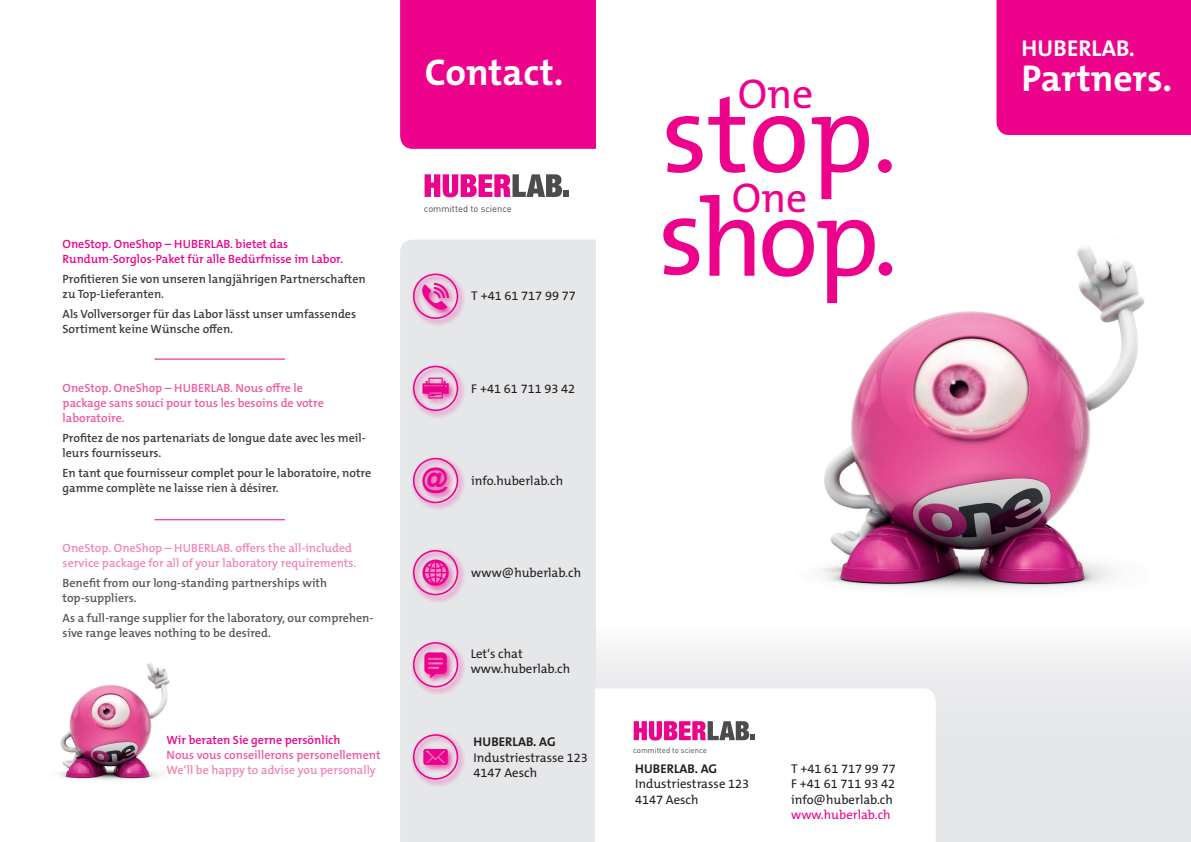
<style>
.page{position:relative;width:1191px;height:842px;background:#fff}
.page>*{position:absolute;margin:0;border:0;box-sizing:border-box;transform-origin:0 0}
.t1{font:110.5px "The Mix B W5 Plain";letter-spacing:-.015em;color:#ed028c}
.t2{font:41.8px "The Mix B W5 Plain";color:#ed028c}
.t3{font:700 37.5px "The Mix B W7";color:#fff}
.t4{font:700 23px "The Mix B W7";letter-spacing:.01em;color:#fff}
.t5{font:12.7px/15.3px "The Mix B W5 Plain";color:#231f20}
.t6{font:700 12.7px "The Mix B W7";letter-spacing:.005em;color:#231f20}
.t7{font:12.7px "The Mix B W5 Plain";color:#ed028c}
.t8{font:600 12px/15px "The Mix B W6";color:#3e3e3f}
.t9{font:600 12px/15px "The Mix B W6";color:#57585a}
.t10{font:600 12px/15px "The Mix B W6";color:#f287b6}
.t11{font:600 12px/15px "The Mix B W6";color:#ef59a1}
.t12{font:600 12px/15px "The Mix B W6";color:#ed028c}
.t13{font:9.3px "DIN";color:#4b4c4d}
.t14{font:7.8px "DIN";color:#4b4c4d}
.s1{font-family:"Arial";font-weight:700;font-size:26.6px;color:#ed028c}
</style>
<div class="page">
<div style="left:400px;top:0;width:195px;height:149px;background:#ed028c"></div>
<svg style="left:424px;top:174px;width:138px;height:23px"></svg>
<div style="left:563px;top:190px;width:6px;height:7px;background:#4b4c4d"></div>
<div style="left:400px;top:240px;width:195px;height:602px;background:#e6e7e9"></div>
<div style="left:410px;top:732px;width:56px;height:56px;background:#ed028c;opacity:.75"></div>
<svg style="left:413px;top:734px;width:45px;height:46px"></svg>
<div style="left:410px;top:363px;width:56px;height:56px;background:#ed028c;opacity:.75"></div>
<svg style="left:413px;top:366px;width:45px;height:45px"></svg>
<div style="left:410px;top:271px;width:56px;height:56px;background:#ed028c;opacity:.75"></div>
<svg style="left:413px;top:274px;width:45px;height:45px"></svg>
<div style="left:410px;top:547px;width:56px;height:56px;background:#ed028c;opacity:.75"></div>
<svg style="left:413px;top:550px;width:45px;height:45px"></svg>
<div style="left:410px;top:639px;width:56px;height:57px;background:#ed028c;opacity:.75"></div>
<svg style="left:413px;top:642px;width:45px;height:45px"></svg>
<div style="left:410px;top:455px;width:56px;height:56px;background:#ed028c;opacity:.75"></div>
<svg style="left:413px;top:458px;width:45px;height:45px"></svg>
<hr style="left:154px;top:359px;width:131px;height:1px;background:#ed028c">
<hr style="left:154px;top:519px;width:131px;height:1px;background:#ed028c">
<img style="left:59px;top:663px;width:110px;height:117px">
<img style="left:821px;top:246px;width:324px;height:344px">
<div style="left:595px;top:626px;width:596px;height:216px;background:#e6e7e9"></div>
<div style="left:595px;top:688px;width:340px;height:154px;background:#fff"></div>
<svg style="left:633px;top:721px;width:122px;height:19px"></svg>
<div style="left:996px;top:0;width:195px;height:135px;background:#ed028c"></div>
<h3 class="t3" style="left:425px;top:48px;width:140px">Contact.</h3>
<p class="t12" style="left:63px;top:237px;width:282px">OneStop. OneShop – HUBERLAB. bietet das<br>Rundum-Sorglos-Paket für alle Bedürfnisse im Labor.</p>
<p class="t8" style="left:63px;top:272px;width:304px">Profitieren Sie von unseren langjährigen Partnerschaften zu Top-Lieferanten.</p>
<p class="t8" style="left:63px;top:307px;width:295px">Als Vollversorger für das Labor lässt unser umfassendes<br>Sortiment keine Wünsche offen.</p>
<p class="t11" style="left:63px;top:380px;width:263px">OneStop. OneShop – HUBERLAB. Nous offre le package sans souci pour tous les besoins de votre laboratoire.</p>
<p class="t8" style="left:63px;top:430px;width:305px">Profitez de nos partenariats de longue date avec les meil&shy;leurs fournisseurs.</p>
<p class="t8" style="left:63px;top:465px;width:310px">En tant que fournisseur complet pour le laboratoire, notre gamme complète ne laisse rien à désirer.</p>
<p class="t10" style="left:63px;top:540px;width:295px">OneStop. OneShop – HUBERLAB. offers the all-included service package for all of your laboratory requirements.</p>
<p class="t9" style="left:63px;top:575px;width:266px">Benefit from our long-standing partnerships with top-suppliers.</p>
<p class="t9" style="left:63px;top:610px;width:312px">As a full-range supplier for the laboratory, our comprehen&shy;sive range leaves nothing to be desired.</p>
<p class="t12" style="left:167px;top:732px;width:175px">Wir beraten Sie gerne persönlich</p>
<p class="t10" style="left:167px;top:763px;width:211px">We‘ll be happy to advise you personally</p>
<p class="t11" style="left:167px;top:747px;width:215px">Nous vous conseillerons personellement</p>
<p class="t13" style="left:424px;top:203px;width:89px">committed to science</p>
<p class="t5" style="left:471px;top:288px;width:106px">T +41 61 717 99 77</p>
<p class="t5" style="left:471px;top:381px;width:105px">F +41 61 711 93 42</p>
<p class="t5" style="left:422px;top:473px;width:143px"><span class="s1">@</span> info.huberlab.ch</p>
<p class="t5" style="left:471px;top:565px;width:111px">www@huberlab.ch</p>
<p class="t5" style="left:471px;top:646px;width:101px">Let‘s chat www.huberlab.ch</p>
<p class="t6" style="left:473px;top:734px;width:83px">HUBERLAB. AG</p>
<p class="t5" style="left:473px;top:750px;width:116px">Industriestrasse 123<br>4147 Aesch</p>
<h2 class="t2" style="left:737px;top:67px;width:77px">One</h2>
<h1 class="t1" style="left:661px;top:64px;width:238px">stop.</h1>
<h2 class="t2" style="left:731px;top:171px;width:77px">One</h2>
<h1 class="t1" style="left:658px;top:167px;width:242px">shop.</h1>
<p class="t14" style="left:633px;top:745px;width:75px">committed to science</p>
<p class="t6" style="left:635px;top:761px;width:83px">HUBERLAB. AG</p>
<p class="t5" style="left:635px;top:777px;width:116px">Industriestrasse 123<br>4147 Aesch</p>
<p class="t5" style="left:791px;top:761px;width:106px;text-align:justify">T +41 61 717 99 77<br>F +41 61 711 93 42 info@huberlab.ch</p>
<p class="t7" style="left:791px;top:807px;width:101px">www.huberlab.ch</p>
<h3 class="t4" style="left:1021px;top:33px;width:115px">HUBERLAB.</h3>
<h3 class="t3" style="left:1021px;top:54px;width:152px">Partners.</h3>
</div>
